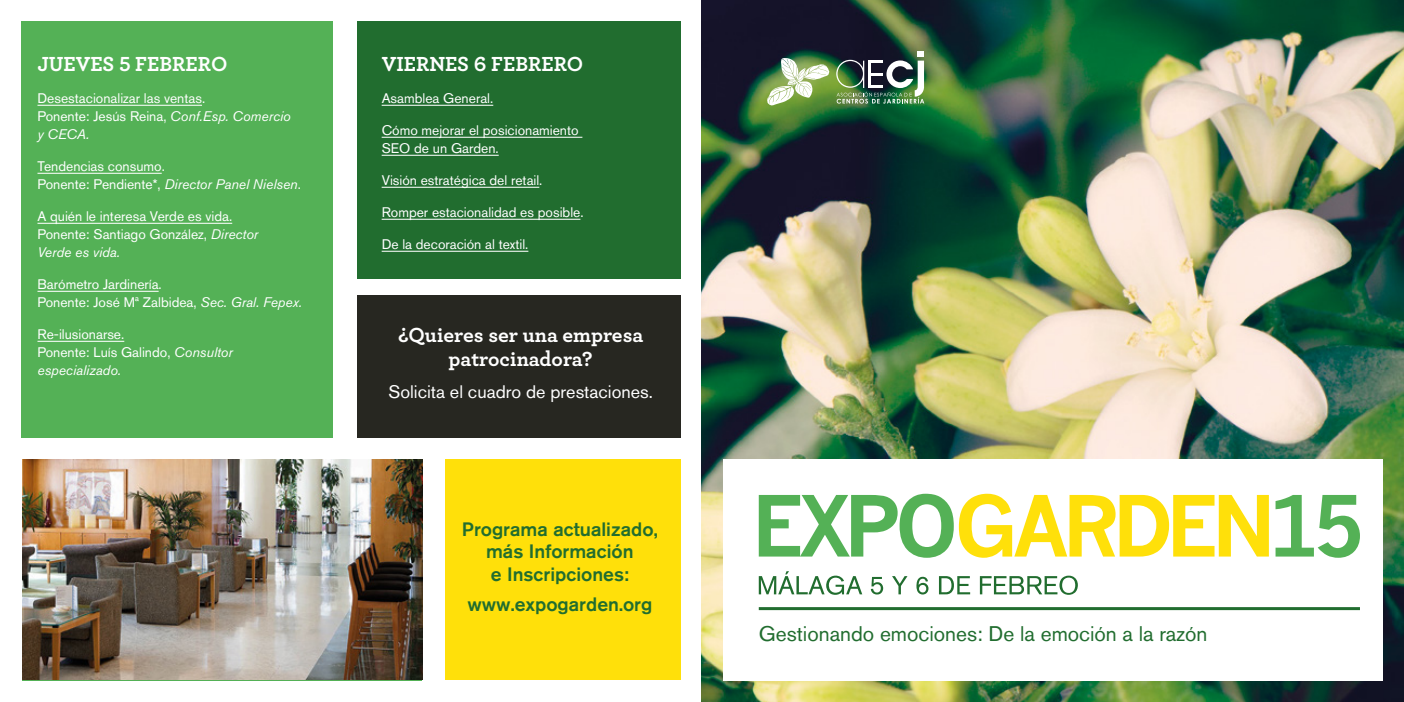
<style>
.page{position:relative;width:1404px;height:702px;background:#fff}
.page>*{position:absolute;margin:0;border:0;box-sizing:border-box;transform-origin:0 0}
.t1{font:700 21.3px/24.6px "Archer";color:#fff;text-align:center}
.t2{font:21px "Akzidenz Grotesk BQ";color:#216d2f}
.t3{font:500 19.2px/22.2px "Akzidenz Grotesk BQ";color:#216d2f;text-align:center}
.t4{font:18px "Akzidenz Grotesk BQ";color:#fff}
.t5{font:13.8px/18px "Akzidenz Grotesk BQ";color:#fff}
.s1{font-style:italic}
</style>
<div class="page">
<div style="left:21px;top:21px;width:312px;height:417px;background:#54b156"></div>
<div style="left:357px;top:21px;width:323px;height:258px;background:#216d2f"></div>
<hr style="left:37px;top:105px;width:165px;height:1px;background:#fff">
<hr style="left:37px;top:173px;width:125px;height:1px;background:#fff">
<hr style="left:37px;top:223px;width:195px;height:1px;background:#fff">
<hr style="left:37px;top:291px;width:122px;height:1px;background:#fff">
<hr style="left:37px;top:341px;width:87px;height:1px;background:#fff">
<hr style="left:381px;top:105px;width:112px;height:1px;background:#fff">
<hr style="left:381px;top:137px;width:201px;height:1px;background:#fff">
<hr style="left:381px;top:155px;width:117px;height:1px;background:#fff">
<hr style="left:381px;top:187px;width:158px;height:1px;background:#fff">
<hr style="left:381px;top:219px;width:199px;height:1px;background:#fff">
<hr style="left:381px;top:251px;width:147px;height:1px;background:#fff">
<img style="left:22px;top:459px;width:400px;height:221px">
<div style="left:445px;top:459px;width:235px;height:221px;background:#ffe00a"></div>
<img style="left:702px;top:0;width:701px;height:702px">
<div style="left:723px;top:459px;width:659px;height:221px;background:#fff"></div>
<svg style="left:758px;top:493px;width:510px;height:64px"></svg>
<svg style="left:1275px;top:495px;width:84px;height:62px"></svg>
<svg style="left:758px;top:571px;width:319px;height:23px"></svg>
<hr style="left:758px;top:607px;width:601px;height:3px;background:#216d2f">
<img style="left:836px;top:51px;width:88px;height:53px">
<svg style="left:767px;top:58px;width:62px;height:47px"></svg>
<div style="left:357px;top:296px;width:323px;height:142px;background:#272721"></div>
<h1 class="t1" style="left:37px;top:50px;width:150px">JUEVES 5 FEBRERO</h1>
<p class="t5" style="left:37px;top:89px;width:255px">Desestacionalizar las ventas.<br>Ponente: Jesús Reina, <span class="s1">Conf.Esp. Comercio y CECA.</span></p>
<p class="t5" style="left:37px;top:157px;width:265px">Tendencias consumo.<br>Ponente: Pendiente*, <span class="s1">Director Panel Nielsen</span>.</p>
<p class="t5" style="left:37px;top:207px;width:222px">A quién le interesa Verde es vida.<br>Ponente: Santiago González, <span class="s1">Director<br>Verde es vida.</span></p>
<p class="t5" style="left:37px;top:275px;width:266px">Barómetro Jardinería.<br>Ponente: José Mª Zalbidea, <span class="s1">Sec. Gral. Fepex.</span></p>
<p class="t5" style="left:37px;top:325px;width:197px">Re-ilusionarse.<br>Ponente: Luís Galindo, <span class="s1">Consultor especializado.</span></p>
<h1 class="t1" style="left:381px;top:50px;width:28px">VIERNE</h1>
<h1 class="t1" style="left:457px;top:50px;width:86px">S 6 FEBRERO</h1>
<p class="t5" style="left:381px;top:89px;width:113px">Asamblea General.</p>
<p class="t5" style="left:381px;top:121px;width:198px">Cómo mejorar el posicionamiento<br>SEO de un Garden.</p>
<p class="t5" style="left:381px;top:171px;width:162px">Visión estratégica del retail.</p>
<p class="t5" style="left:381px;top:203px;width:203px">Romper estacionalidad es posible.</p>
<p class="t5" style="left:381px;top:235px;width:148px">De la decoración al textil.</p>
<h1 class="t1" style="left:398px;top:321px;width:247px">¿Quieres ser una empresa patrocinadora?</h1>
<h3 class="t4" style="left:388px;top:381px;width:266px">Solicita el cuadro de prestaciones.</h3>
<h3 class="t3" style="left:462px;top:518px;width:197px">Programa actualizado, más Información<br>e Inscripciones:</h3>
<h3 class="t3" style="left:467px;top:593px;width:186px">www.expogarden.org</h3>
<h2 class="t2" style="left:758px;top:621px;width:450px">Gestionando emociones: De la emoción a la razón</h2>
</div>
